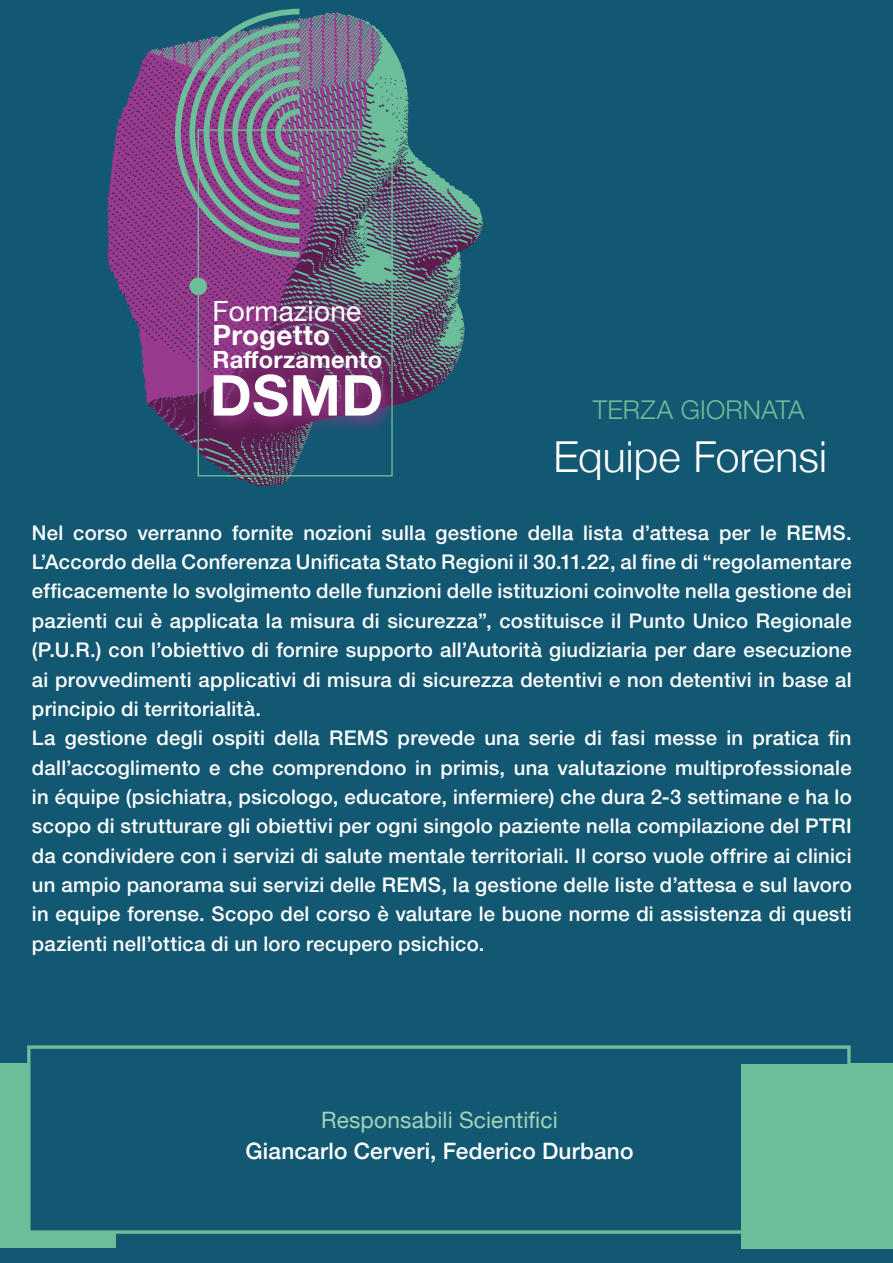
<style>
.page{position:relative;width:893px;height:1263px;background:#135872}
.page>*{position:absolute;margin:0;border:0;box-sizing:border-box;transform-origin:0 0}
.t1{font:700 56.55px "Helvetica Neue";color:#fff}
.t2{font:300 42.75px "Helvetica Neue";color:#fff}
.t3{font:27.9px "Helvetica Neue";letter-spacing:.01em;color:#fff}
.t4{font:700 27.9px "Helvetica Neue";letter-spacing:.01em;color:#fff}
.t5{font:300 25.8px "Helvetica Neue";letter-spacing:.01em;color:#6cbe9a}
.t6{font:700 23.7px "Helvetica Neue";letter-spacing:.01em;color:#fff}
.t7{font:500 22.65px "Helvetica Neue";letter-spacing:.01em;color:#fff}
.t8{font:22.65px "Helvetica Neue";letter-spacing:.005em;color:#a2d2b9}
.t9{font:500 20.4px/29.4px "Helvetica Neue LT Std";letter-spacing:.01em;color:#fff}
</style>
<div class="page">
<div style="left:0;top:1062px;width:115px;height:185px;background:#6cbe9a"></div>
<div style="left:29px;top:1047px;width:820px;height:185px;background:#135872"></div>
<div style="left:27px;top:1045px;width:824px;height:189px;border:3px solid #6cbe9a"></div>
<div style="left:741px;top:1064px;width:152px;height:185px;background:#6cbe9a"></div>
<svg style="left:108px;top:55px;width:166px;height:432px"></svg>
<svg style="left:151px;top:12px;width:332px;height:473px"></svg>
<svg style="left:175px;top:9px;width:124px;height:248px;background:#6f738c"></svg>
<div style="left:189px;top:278px;width:18px;height:17px;background:#6cbe9a;border-radius:50%"></div>
<svg style="left:198px;top:129px;width:195px;height:347px;background:#69627f"></svg>
<svg style="left:204px;top:291px;width:196px;height:144px;background:#71376f"></svg>
<h3 class="t3" style="left:212px;top:290px;width:150px">Formazione</h3>
<h3 class="t4" style="left:212px;top:313px;width:119px">Progetto</h3>
<p class="t6" style="left:212px;top:341px;width:171px">Rafforzamento</p>
<h1 class="t1" style="left:210px;top:351px;width:175px">DSMD</h1>
<p class="t5" style="left:593px;top:389px;width:213px">TERZA GIORNATA</p>
<h2 class="t2" style="left:553px;top:422px;width:275px">Equipe Forensi</h2>
<p class="t9" style="left:32px;top:517px;width:821px">Nel corso verranno fornite nozioni sulla gestione della lista d’attesa per le REMS.<br>L’Accordo della Conferenza Unificata Stato Regioni il 30.11.22, al fine di “regolamentare efficacemente lo svolgimento delle funzioni delle istituzioni coinvolte nella gestione dei pazienti cui è applicata la misura di sicurezza”, costituisce il Punto Unico Regionale (P.U.R.) con l’obiettivo di fornire supporto all’Autorità giudiziaria per dare esecuzione ai provvedimenti applicativi di misura di sicurezza detentivi e non detentivi in base al principio di territorialità.<br>La gestione degli ospiti della REMS prevede una serie di fasi messe in pratica fin dall’accoglimento e che comprendono in primis, una valutazione multiprofessionale in équipe (psichiatra, psicologo, educatore, infermiere) che dura 2-3 settimane e ha lo scopo di strutturare gli obiettivi per ogni singolo paziente nella compilazione del PTRI da condividere con i servizi di salute mentale territoriali. Il corso vuole offrire ai clinici un ampio panorama sui servizi delle REMS, la gestione delle liste d’attesa e sul lavoro in equipe forense. Scopo del corso è valutare le buone norme di assistenza di questi pazienti nell’ottica di un loro recupero psichico.</p>
<p class="t8" style="left:321px;top:1103px;width:238px">Responsabili Scientifici</p>
<p class="t7" style="left:245px;top:1133px;width:390px">Giancarlo Cerveri, Federico Durbano</p>
</div>
